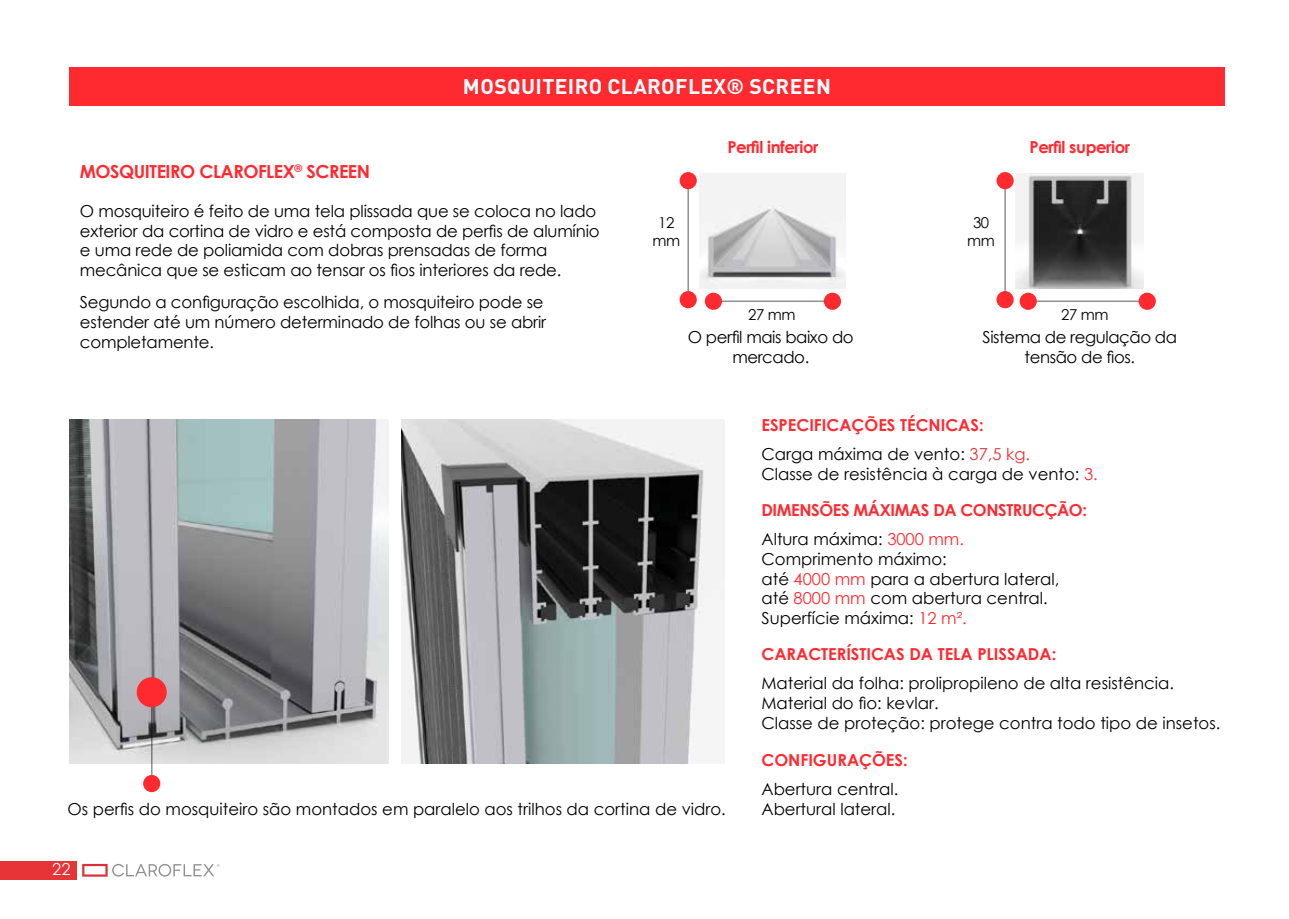
<style>
.page{position:relative;width:1289px;height:919px;background:#fff}
.page>*{position:absolute;margin:0;border:0;box-sizing:border-box;transform-origin:0 0}
.t1{font:700 21px "DIN Pro";letter-spacing:.02em;color:#fff}
.t2{font:700 18px "Century Gothic";letter-spacing:-.025em;color:#ff2930}
.t3{font:16.5px/19.8px "Century Gothic";color:#000}
.t4{font:700 16.5px/28.8px "Century Gothic";color:#ff2930}
.t5{font:16.5px/19.8px "Century Gothic";letter-spacing:-.025em;color:#000;text-align:center}
.t6{font:700 16.5px "Century Gothic";letter-spacing:-.025em;color:#ff2930}
.t7{font:16.5px "Century Gothic";color:#fff}
.t8{font:15px/18px "Century Gothic";letter-spacing:-.025em;color:#000;text-align:center}
.s1{font-weight:400;color:#000}
.s2{font-weight:400;color:#e73436}
.s3{color:#ff2930}
.s4{font-weight:700;color:#ff2930}
</style>
<div class="page">
<div style="left:0;top:861px;width:76px;height:18px;background:#e73436"></div>
<svg style="left:82px;top:863px;width:137px;height:13px"></svg>
<img style="left:69px;top:419px;width:319px;height:344px">
<div style="left:69px;top:67px;width:1155px;height:38px;background:#ff2930"></div>
<img style="left:700px;top:173px;width:145px;height:115px">
<img style="left:1015px;top:173px;width:128px;height:115px">
<div style="left:679px;top:172px;width:17px;height:17px;background:#ff2930;border-radius:50%"></div>
<hr style="left:687px;top:189px;width:2px;height:104px;background:#000">
<div style="left:679px;top:291px;width:17px;height:17px;background:#ff2930;border-radius:50%"></div>
<div style="left:823px;top:292px;width:18px;height:18px;background:#ff2930;border-radius:50%"></div>
<hr style="left:720px;top:300px;width:104px;height:2px;background:#000">
<div style="left:704px;top:292px;width:18px;height:18px;background:#ff2930;border-radius:50%"></div>
<div style="left:996px;top:172px;width:17px;height:17px;background:#ff2930;border-radius:50%"></div>
<hr style="left:1004px;top:189px;width:1px;height:104px;background:#000">
<div style="left:996px;top:291px;width:17px;height:17px;background:#ff2930;border-radius:50%"></div>
<div style="left:1138px;top:292px;width:17px;height:18px;background:#ff2930;border-radius:50%"></div>
<hr style="left:1035px;top:300px;width:103px;height:2px;background:#000">
<div style="left:1019px;top:292px;width:17px;height:18px;background:#ff2930;border-radius:50%"></div>
<img style="left:402px;top:419px;width:322px;height:344px">
<hr style="left:151px;top:677px;width:1px;height:104px;background:#000">
<div style="left:137px;top:677px;width:30px;height:30px;background:#ff2930;border-radius:50%"></div>
<div style="left:143px;top:774px;width:17px;height:18px;background:#ff2930;border-radius:50%"></div>
<p class="t1" style="left:463px;top:68px;width:369px">MOSQUITEIRO CLAROFLEX® SCREEN</p>
<p class="t2" style="left:80px;top:157px;width:292px">MOSQUITEIRO CLAROFLEX<sup>®</sup> SCREEN</p>
<p class="t3" style="left:80px;top:201px;width:521px">O mosquiteiro é feito de uma tela plissada que se coloca no lado exterior da cortina de vidro e está composta de perfis de alumínio e uma rede de poliamida com dobras prensadas de forma mecânica que se esticam ao tensar os fios interiores da rede.</p>
<p class="t3" style="left:80px;top:292px;width:468px">Segundo a configuração escolhida, o mosquiteiro pode se estender até um número determinado de folhas ou se abrir completamente.</p>
<p class="t8" style="left:652px;top:213px;width:29px">12 mm</p>
<p class="t6" style="left:727px;top:135px;width:92px">Perfil inferior</p>
<p class="t6" style="left:1029px;top:135px;width:102px">Perfil superior</p>
<p class="t8" style="left:967px;top:213px;width:29px">30 mm</p>
<p class="t8" style="left:748px;top:305px;width:49px">27 mm</p>
<p class="t8" style="left:1061px;top:305px;width:49px">27 mm</p>
<p class="t5" style="left:688px;top:327px;width:167px">O perfil mais baixo do mercado.</p>
<p class="t5" style="left:982px;top:327px;width:196px">Sistema de regulação da tensão de fios.</p>
<p class="t4" style="left:761px;top:410px;width:270px">ESPECIFICAÇÕES TÉCNICAS:<br><span class="s1">Carga máxima de vento:</span> <span class="s2">37,5 kg.</span></p>
<p class="t3" style="left:761px;top:456px;width:338px;line-height:36px">Classe de resistência à carga de vento: <span class="s3">3.<br></span><span class="s4">DIMENSÕES MÁXIMAS DA CONSTRUCÇÃO:</span></p>
<p class="t3" style="left:761px;top:528px;width:299px">Altura máxima: <span class="s3">3000 mm.<br></span>Comprimento máximo:<br>até <span class="s3">4000 mm</span> para a abertura lateral, até <span class="s3">8000 mm</span> com abertura central.<br>Superfície máxima: <span class="s3">12 m².</span></p>
<p class="t4" style="left:761px;top:639px;width:296px">CARACTERÍSTICAS DA TELA PLISSADA:</p>
<p class="t3" style="left:761px;top:672px;width:460px">Material da folha: prolipropileno de alta resistência.<br>Material do fio: kevlar.<br>Classe de proteção: protege contra todo tipo de insetos.</p>
<p class="t4" style="left:761px;top:745px;width:148px">CONFIGURAÇÕES:</p>
<p class="t3" style="left:761px;top:779px;width:138px">Abertura central.</p>
<p class="t3" style="left:68px;top:799px;width:659px">Os perfis do mosquiteiro são montados em paralelo aos trilhos da cortina de vidro.</p>
<p class="t3" style="left:761px;top:798px;width:135px">Abertural lateral.</p>
<p class="t7" style="left:52px;top:857px;width:20px">22</p>
</div>
